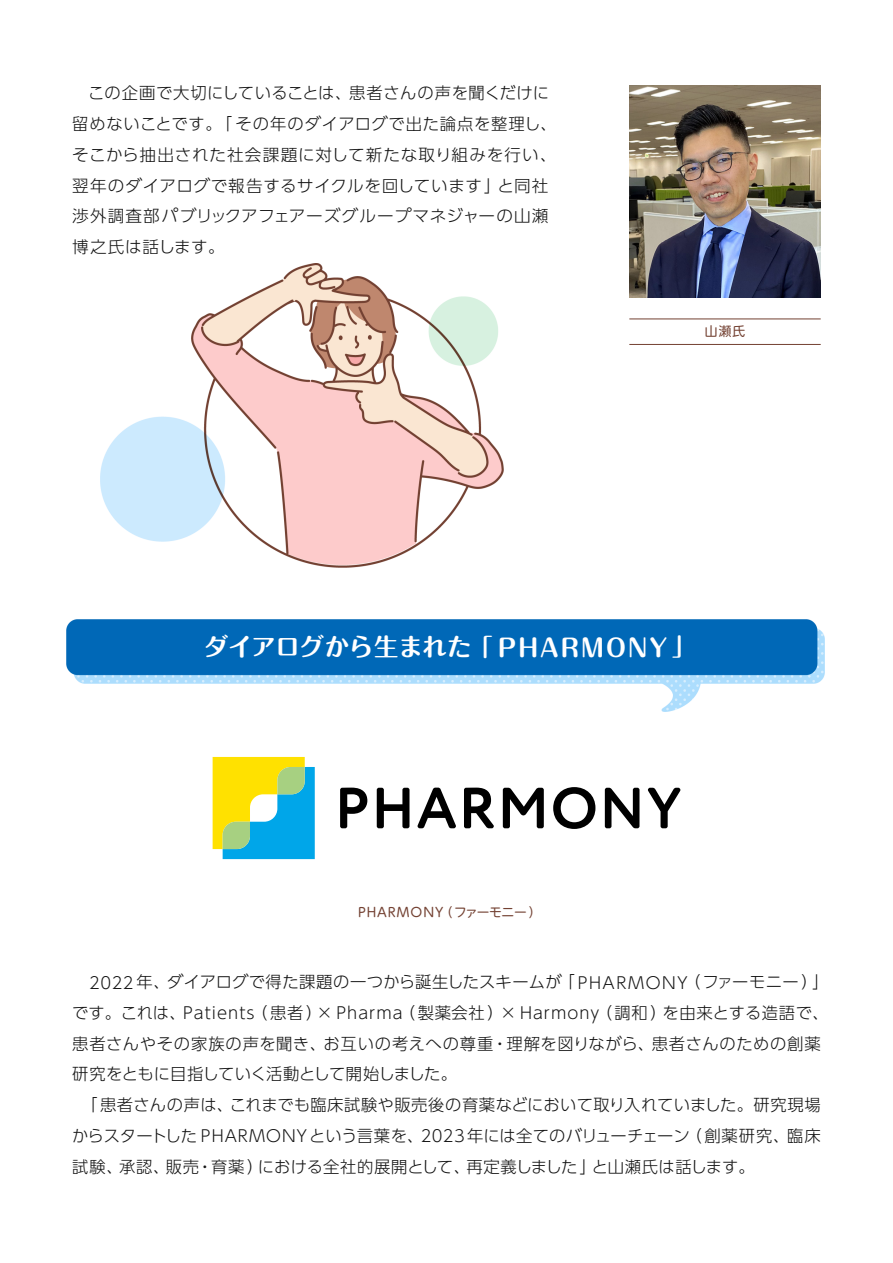
<style>
.page{position:relative;width:893px;height:1263px;background:#fff}
.page>*{position:absolute;margin:0;border:0;box-sizing:border-box;transform-origin:0 0}
.t1{font:700 24.3px "Maru Fo Pro";letter-spacing:.025em;color:#fff}
.t2{font:300 16.35px/30.8px "UD Shin Go Pr 6 N";letter-spacing:.03em;color:#141414}
.t3{font:300 16.35px "UD Shin Go Pr 6 N";letter-spacing:.06em;color:#141414}
.t4{font:300 16.35px "UD Shin Go Pr 6 N";letter-spacing:-.035em;color:#141414}
.t5{font:12.75px "UD Shin M Go Pr 6 N";letter-spacing:.075em;color:#734132}
.s1{font-weight:500}
</style>
<div class="page">
<img style="left:67px;top:620px;width:758px;height:91px">
<img style="left:101px;top:264px;width:402px;height:304px">
<svg style="left:213px;top:757px;width:102px;height:102px;background:#8fca81"></svg>
<svg style="left:340px;top:788px;width:27px;height:40px"></svg>
<svg style="left:377px;top:788px;width:32px;height:40px"></svg>
<svg style="left:418px;top:788px;width:38px;height:40px"></svg>
<svg style="left:464px;top:788px;width:30px;height:40px"></svg>
<svg style="left:503px;top:788px;width:41px;height:40px"></svg>
<svg style="left:553px;top:787px;width:42px;height:42px"></svg>
<svg style="left:605px;top:788px;width:34px;height:40px"></svg>
<svg style="left:648px;top:788px;width:32px;height:40px"></svg>
<img style="left:629px;top:85px;width:192px;height:213px">
<hr style="left:629px;top:344px;width:192px;height:1px;background:#734132">
<hr style="left:629px;top:319px;width:192px;height:1px;background:#734132">
<p class="t2" style="left:72px;top:77px;width:486px;text-indent:16px">この企画で大切にしていることは、患者さんの声を聞くだけに留めないことです。「その年のダイアログで出た論点を整理し、そこから抽出された社会課題に対して新たな取り組みを行い、翌年のダイアログで報告するサイクルを回しています」と同社渉外調査部パブリックアフェアーズグループマネジャーの山瀬博之氏は話します。</p>
<p class="t5" style="left:705px;top:321px;width:42px">山瀬氏</p>
<h1 class="t1" style="left:204px;top:627px;width:494px">ダイアログから生まれた<span class="s1">「</span> PHARMONY <span class="s1">」</span></h1>
<p class="t5" style="left:358px;top:901px;width:185px">PHARMONY（ファーモニー）</p>
<p class="t2" style="left:89px;top:966px;width:741px">2022年、ダイアログで得た課題の一つから誕生したスキームが「 PHARMONY（ファーモニー）」</p>
<p class="t3" style="left:72px;top:999px;width:758px">です。これは、Patients（患者）× Pharma（製薬会社）× Harmony（調和）を由来とする造語で、</p>
<p class="t2" style="left:72px;top:1027px;width:750px">患者さんやその家族の声を聞き、お互いの考えへの尊重・理解を図りながら、患者さんのための創薬</p>
<p class="t4" style="left:72px;top:1061px;width:386px">研究をともに目指していく活動として開始しました。</p>
<p class="t2" style="left:81px;top:1089px;width:741px">「患者さんの声は、これまでも臨床試験や販売後の育薬などにおいて取り入れていました。研究現場</p>
<p class="t2" style="left:72px;top:1120px;width:750px">からスタートした PHARMONYという言葉を、2023年には全てのバリューチェーン（創薬研究、臨床</p>
<p class="t2" style="left:72px;top:1150px;width:684px">試験、承認、販売・育薬）における全社的展開として、再定義しました」と山瀬氏は話します。</p>
</div>
